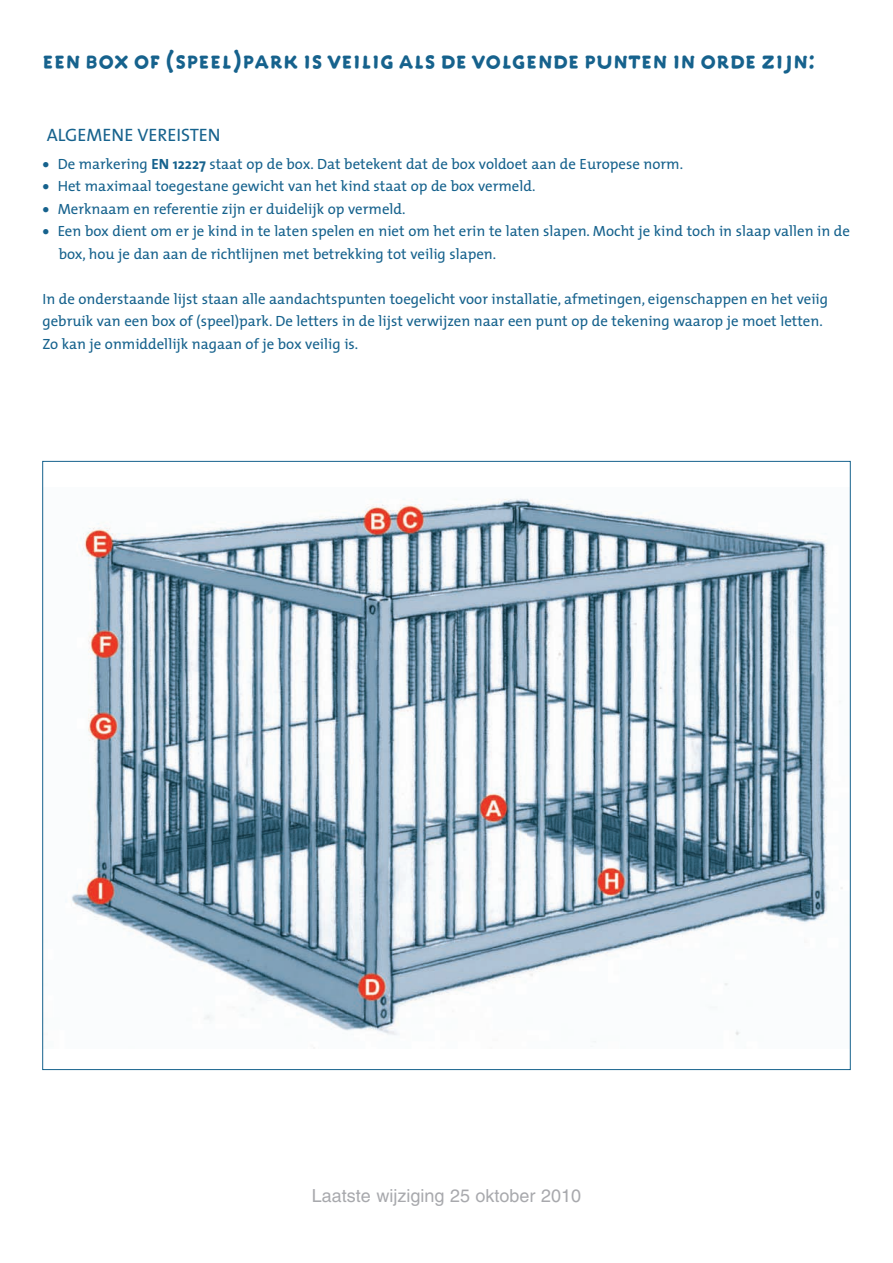
<style>
.page{position:relative;width:893px;height:1263px;background:#fff}
.page>*{position:absolute;margin:0;border:0;box-sizing:border-box;transform-origin:0 0}
.t1{font:700 24.3px "Engine Caps";color:#16628d}
.t2{font:18px "Helvetica";color:#a8a9ad}
.t3{font:18px "The Mix Caps";color:#16628d}
.t4{font:14.85px/22.5px "The Mix";color:#16628d}
.s1{font-weight:700}
</style>
<div class="page">
<img style="left:65px;top:498px;width:778px;height:544px">
<h1 class="t1" style="left:43px;top:50px;width:774px">een box of (speel)park is veilig als de volgende punten in orde zijn:</h1>
<p class="t3" style="left:47px;top:129px;width:175px">ALGEMENE VEREISTEN</p>
<p class="t4" style="left:43px;top:154px;width:642px">• De markering <span class="s1">EN 12227</span> staat op de box. Dat betekent dat de box voldoet aan de Europese norm.</p>
<p class="t4" style="left:43px;top:177px;width:494px">• Het maximaal toegestane gewicht van het kind staat op de box vermeld.</p>
<p class="t4" style="left:43px;top:199px;width:364px">• Merknaam en referentie zijn er duidelijk op vermeld.</p>
<p class="t4" style="left:59px;top:222px;width:793px;text-indent:-16px">• Een box dient om er je kind in te laten spelen en niet om het erin te laten slapen. Mocht je kind toch in slaap vallen in de box, hou je dan aan de richtlijnen met betrekking tot veilig slapen.</p>
<p class="t4" style="left:43px;top:289px;width:787px">In de onderstaande lijst staan alle aandachtspunten toegelicht voor installatie, afmetingen, eigenschappen en het veiig gebruik van een box of (speel)park. De letters in de lijst verwijzen naar een punt op de tekening waarop je moet letten.<br>Zo kan je onmiddellijk nagaan of je box veilig is.</p>
<p class="t2" style="left:312px;top:1189px;width:271px">Laatste wijziging 25 oktober 2010</p>
</div>
